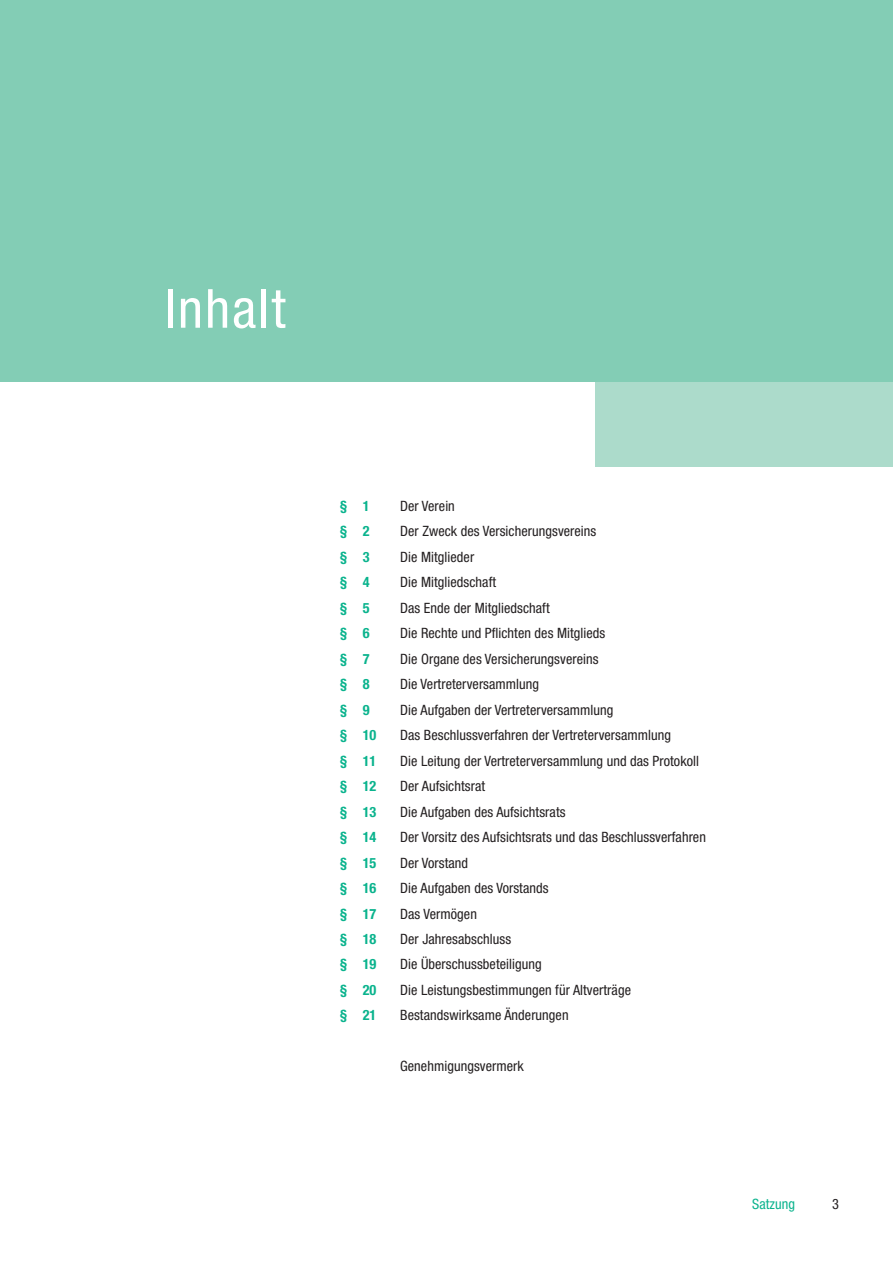
<style>
.page{position:relative;width:893px;height:1263px;background:#fff}
.page>*{position:absolute;margin:0;border:0;box-sizing:border-box;transform-origin:0 0}
.t1{font:condensed 54px "Helvetica Neue LT Std";letter-spacing:.04em;color:#fff}
.t2{font:condensed 14.25px "Helvetica Neue LT Std";letter-spacing:.005em;color:#231f20}
.t3{font:700 condensed 14.25px "Helvetica Neue LT Std";letter-spacing:.005em;color:#0ab38d}
.t4{font:condensed 14.25px "Helvetica Neue LT Std";letter-spacing:.005em;color:#0ab38d}
</style>
<div class="page">
<div style="left:595px;top:382px;width:298px;height:85px;background:#acdbcb"></div>
<div style="left:0;top:0;width:893px;height:382px;background:#83cdb5"></div>
<h1 class="t1" style="left:165px;top:277px;width:122px">Inhalt</h1>
<p class="t3" style="left:340px;top:497px;width:31px">§ 1</p>
<p class="t2" style="left:400px;top:497px;width:56px">Der Verein</p>
<p class="t3" style="left:340px;top:522px;width:31px">§ 2</p>
<p class="t2" style="left:400px;top:523px;width:198px">Der Zweck des Versicherungsvereins</p>
<p class="t3" style="left:340px;top:548px;width:31px">§ 3</p>
<p class="t2" style="left:400px;top:548px;width:76px">Die Mitglieder</p>
<p class="t3" style="left:340px;top:573px;width:31px">§ 4</p>
<p class="t2" style="left:400px;top:574px;width:97px">Die Mitgliedschaft</p>
<p class="t3" style="left:340px;top:599px;width:31px">§ 5</p>
<p class="t2" style="left:400px;top:599px;width:151px">Das Ende der Mitgliedschaft</p>
<p class="t3" style="left:340px;top:624px;width:31px">§ 6</p>
<p class="t2" style="left:400px;top:625px;width:207px">Die Rechte und Pflichten des Mitglieds</p>
<p class="t3" style="left:340px;top:650px;width:31px">§ 7</p>
<p class="t2" style="left:400px;top:650px;width:200px">Die Organe des Versicherungsvereins</p>
<p class="t3" style="left:340px;top:675px;width:31px">§ 8</p>
<p class="t2" style="left:400px;top:676px;width:141px">Die Vertreterversammlung</p>
<p class="t3" style="left:340px;top:701px;width:31px">§ 9</p>
<p class="t2" style="left:400px;top:701px;width:215px">Die Aufgaben der Vertreterversammlung</p>
<p class="t3" style="left:340px;top:726px;width:38px">§ 10</p>
<p class="t2" style="left:400px;top:727px;width:272px">Das Beschlussverfahren der Vertreterversammlung</p>
<p class="t3" style="left:340px;top:752px;width:38px">§ 11</p>
<p class="t2" style="left:400px;top:752px;width:300px">Die Leitung der Vertreterversammlung und das Protokoll</p>
<p class="t3" style="left:340px;top:777px;width:38px">§ 12</p>
<p class="t2" style="left:400px;top:778px;width:87px">Der Aufsichtsrat</p>
<p class="t3" style="left:340px;top:803px;width:38px">§ 13</p>
<p class="t2" style="left:400px;top:803px;width:167px">Die Aufgaben des Aufsichtsrats</p>
<p class="t3" style="left:340px;top:828px;width:38px">§ 14</p>
<p class="t2" style="left:400px;top:829px;width:307px">Der Vorsitz des Aufsichtsrats und das Beschlussverfahren</p>
<p class="t3" style="left:340px;top:854px;width:38px">§ 15</p>
<p class="t2" style="left:400px;top:854px;width:70px">Der Vorstand</p>
<p class="t3" style="left:340px;top:879px;width:38px">§ 16</p>
<p class="t2" style="left:400px;top:880px;width:150px">Die Aufgaben des Vorstands</p>
<p class="t3" style="left:340px;top:905px;width:38px">§ 17</p>
<p class="t2" style="left:400px;top:905px;width:78px">Das Vermögen</p>
<p class="t3" style="left:340px;top:930px;width:38px">§ 18</p>
<p class="t2" style="left:400px;top:931px;width:113px">Der Jahresabschluss</p>
<p class="t3" style="left:340px;top:956px;width:38px">§ 19</p>
<p class="t2" style="left:400px;top:956px;width:143px">Die Überschussbeteiligung</p>
<p class="t3" style="left:340px;top:981px;width:38px">§ 20</p>
<p class="t2" style="left:400px;top:982px;width:232px">Die Leistungsbestimmungen für Altverträge</p>
<p class="t3" style="left:340px;top:1007px;width:38px">§ 21</p>
<p class="t2" style="left:400px;top:1007px;width:170px">Bestandswirksame Änderungen</p>
<p class="t2" style="left:400px;top:1058px;width:125px">Genehmigungsvermerk</p>
<p class="t4" style="left:752px;top:1196px;width:45px">Satzung</p>
<p class="t2" style="left:832px;top:1196px;width:8px">3</p>
</div>
